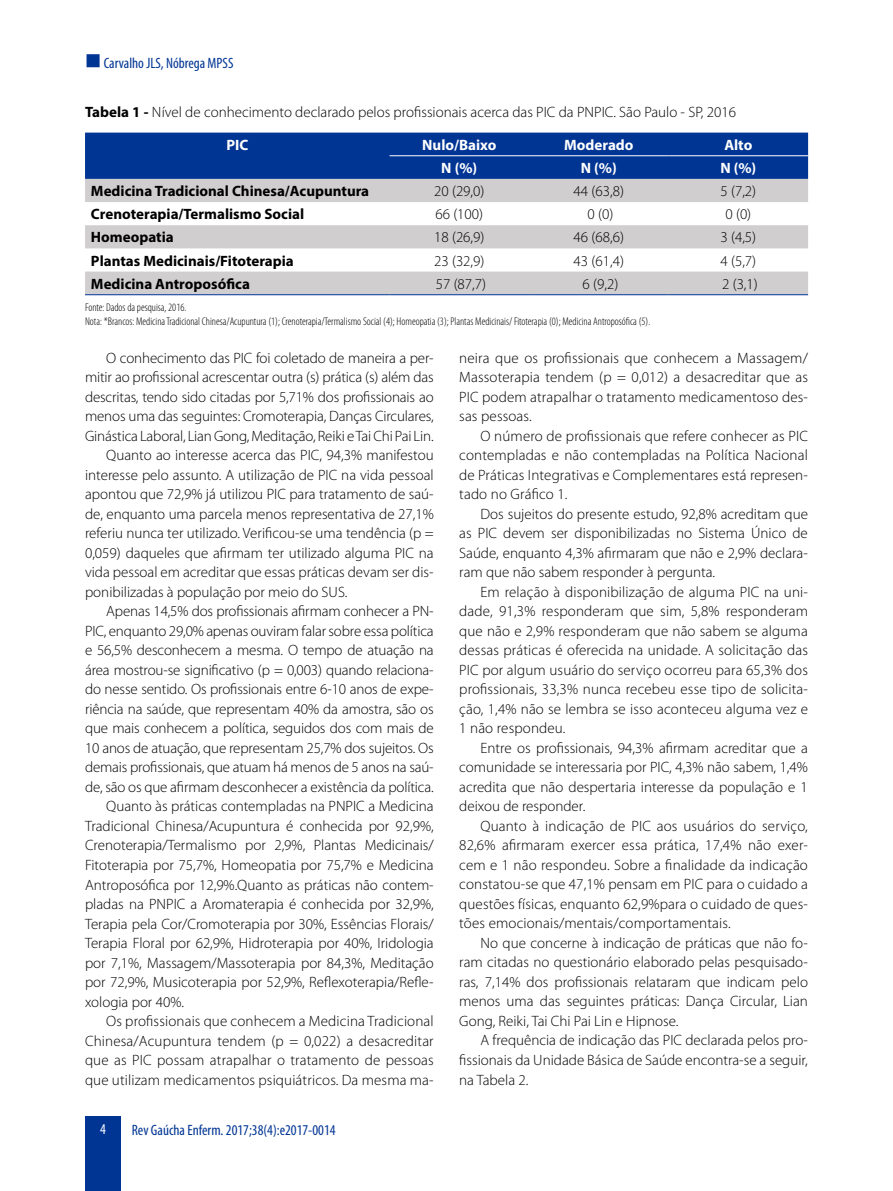
<style>
.page{position:relative;width:893px;height:1191px;background:#fff}
.page>*{position:absolute;margin:0;border:0;box-sizing:border-box;transform-origin:0 0}
.t1{font:300 15px/19.5px "Myriad Pro";color:#000;text-align:justify}
.t2{font:700 15px "Myriad Pro";color:#000}
.t3{font:condensed 15px "Myriad Pro";color:#003594}
.t4{font:700 15px "Myriad Pro";color:#fff}
.t5{font:condensed 15px "Myriad Pro";color:#fff}
.t6{font:300 condensed 11.25px/13.5px "Myriad Pro";color:#000}
.s1{font-weight:700}
.s2{font-weight:700;color:#fff}
</style>
<div class="page">
<div style="left:85px;top:1116px;width:36px;height:75px;background:#003594"></div>
<div style="left:85px;top:133px;width:723px;height:46px;background:#003594"></div>
<svg style="left:85px;top:179px;width:723px;height:115px;fill:#d0cece"></svg>
<hr style="left:85px;top:294px;width:305px;height:1px;background:#003594">
<hr style="left:390px;top:294px;width:139px;height:1px;background:#003594">
<hr style="left:529px;top:294px;width:140px;height:1px;background:#003594">
<hr style="left:669px;top:294px;width:139px;height:1px;background:#003594">
<hr style="left:390px;top:155px;width:139px;height:1px;background:#fff">
<hr style="left:529px;top:155px;width:140px;height:1px;background:#fff">
<hr style="left:669px;top:155px;width:139px;height:1px;background:#fff">
<p class="t3" style="left:104px;top:55px;width:131px">Carvalho JLS, Nóbrega MPSS</p>
<p class="t1" style="left:226px;top:96px;width:511px;line-height:32.4px;text-indent:-141px"><span class="s1">Tabela 1 -</span> Nível de conhecimento declarado pelos profissionais acerca das PIC da PNPIC. São Paulo - SP, 2016<br><span class="s2">PIC</span></p>
<p class="t4" style="left:422px;top:135px;width:76px">Nulo/Baixo</p>
<p class="t4" style="left:564px;top:135px;width:71px">Moderado</p>
<p class="t4" style="left:724px;top:135px;width:29px">Alto</p>
<p class="t4" style="left:441px;top:158px;width:37px">N (%)</p>
<p class="t4" style="left:581px;top:158px;width:37px">N (%)</p>
<p class="t4" style="left:720px;top:158px;width:37px">N (%)</p>
<p class="t2" style="left:91px;top:181px;width:280px">Medicina Tradicional Chinesa/Acupuntura</p>
<p class="t1" style="left:434px;top:182px;width:52px">20 (29,0)</p>
<p class="t1" style="left:574px;top:182px;width:52px">44 (63,8)</p>
<p class="t1" style="left:720px;top:182px;width:37px">5 (7,2)</p>
<p class="t2" style="left:91px;top:204px;width:215px">Crenoterapia/Termalismo Social</p>
<p class="t1" style="left:435px;top:205px;width:49px">66 (100)</p>
<p class="t1" style="left:587px;top:205px;width:27px">0 (0)</p>
<p class="t1" style="left:725px;top:205px;width:27px">0 (0)</p>
<p class="t2" style="left:91px;top:228px;width:84px">Homeopatia</p>
<p class="t1" style="left:434px;top:228px;width:52px">18 (26,9)</p>
<p class="t1" style="left:574px;top:228px;width:52px">46 (68,6)</p>
<p class="t1" style="left:720px;top:228px;width:37px">3 (4,5)</p>
<p class="t2" style="left:91px;top:251px;width:204px">Plantas Medicinais/Fitoterapia</p>
<p class="t1" style="left:434px;top:251px;width:52px">23 (32,9)</p>
<p class="t1" style="left:574px;top:251px;width:52px">43 (61,4)</p>
<p class="t1" style="left:720px;top:251px;width:37px">4 (5,7)</p>
<p class="t2" style="left:91px;top:274px;width:160px">Medicina Antroposófica</p>
<p class="t1" style="left:436px;top:274px;width:52px">57 (87,7)</p>
<p class="t1" style="left:583px;top:274px;width:37px">6 (9,2)</p>
<p class="t1" style="left:722px;top:274px;width:37px">2 (3,1)</p>
<p class="t6" style="left:85px;top:301px;width:567px">Fonte: Dados da pesquisa, 2016.<br>Nota: *Brancos: Medicina Tradicional Chinesa/Acupuntura (1); Crenoterapia/Termalismo Social (4); Homeopatia (3); Plantas Medicinais/ Fitoterapia (0); Medicina Antroposófica (5).</p>
<p class="t1" style="left:106px;top:348px;width:329px">O conhecimento das PIC foi coletado de maneira a per-</p>
<p class="t1" style="left:85px;top:368px;width:350px">mitir ao profissional acrescentar outra (s) prática (s) além das</p>
<p class="t1" style="left:85px;top:387px;width:350px">descritas, tendo sido citadas por 5,71% dos profissionais ao</p>
<p class="t1" style="left:85px;top:407px;width:350px">menos uma das seguintes: Cromoterapia, Danças Circulares,</p>
<p class="t1" style="left:85px;top:426px;width:350px">Ginástica Laboral, Lian Gong, Meditação, Reiki e Tai Chi Pai Lin.</p>
<p class="t1" style="left:106px;top:446px;width:329px">Quanto ao interesse acerca das PIC, 94,3% manifestou</p>
<p class="t1" style="left:85px;top:465px;width:350px">interesse pelo assunto. A utilização de PIC na vida pessoal</p>
<p class="t1" style="left:85px;top:485px;width:350px">apontou que 72,9% já utilizou PIC para tratamento de saú-</p>
<p class="t1" style="left:85px;top:504px;width:350px">de, enquanto uma parcela menos representativa de 27,1%</p>
<p class="t1" style="left:85px;top:524px;width:350px">referiu nunca ter utilizado. Verificou-se uma tendência (p =</p>
<p class="t1" style="left:85px;top:543px;width:350px">0,059) daqueles que afirmam ter utilizado alguma PIC na</p>
<p class="t1" style="left:85px;top:563px;width:350px">vida pessoal em acreditar que essas práticas devam ser dis-</p>
<p class="t1" style="left:85px;top:582px;width:264px">ponibilizadas à população por meio do SUS.</p>
<p class="t1" style="left:106px;top:602px;width:329px">Apenas 14,5% dos profissionais afirmam conhecer a PN-</p>
<p class="t1" style="left:85px;top:621px;width:350px">PIC, enquanto 29,0% apenas ouviram falar sobre essa política</p>
<p class="t1" style="left:85px;top:641px;width:350px">e 56,5% desconhecem a mesma. O tempo de atuação na</p>
<p class="t1" style="left:85px;top:660px;width:350px">área mostrou-se significativo (p = 0,003) quando relaciona-</p>
<p class="t1" style="left:85px;top:680px;width:350px">do nesse sentido. Os profissionais entre 6-10 anos de expe-</p>
<p class="t1" style="left:85px;top:699px;width:350px">riência na saúde, que representam 40% da amostra, são os</p>
<p class="t1" style="left:85px;top:719px;width:350px">que mais conhecem a política, seguidos dos com mais de</p>
<p class="t1" style="left:85px;top:738px;width:350px">10 anos de atuação, que representam 25,7% dos sujeitos. Os</p>
<p class="t1" style="left:85px;top:758px;width:350px">demais profissionais, que atuam há menos de 5 anos na saú-</p>
<p class="t1" style="left:85px;top:777px;width:350px">de, são os que afirmam desconhecer a existência da política.</p>
<p class="t1" style="left:106px;top:797px;width:329px">Quanto às práticas contempladas na PNPIC a Medicina</p>
<p class="t1" style="left:85px;top:816px;width:350px">Tradicional Chinesa/Acupuntura é conhecida por 92,9%,</p>
<p class="t1" style="left:85px;top:836px;width:350px">Crenoterapia/Termalismo por 2,9%, Plantas Medicinais/</p>
<p class="t1" style="left:85px;top:855px;width:350px">Fitoterapia por 75,7%, Homeopatia por 75,7% e Medicina</p>
<p class="t1" style="left:85px;top:875px;width:350px">Antroposófica por 12,9%.Quanto as práticas não contem-</p>
<p class="t1" style="left:85px;top:894px;width:350px">pladas na PNPIC a Aromaterapia é conhecida por 32,9%,</p>
<p class="t1" style="left:85px;top:914px;width:350px">Terapia pela Cor/Cromoterapia por 30%, Essências Florais/</p>
<p class="t1" style="left:85px;top:933px;width:350px">Terapia Floral por 62,9%, Hidroterapia por 40%, Iridologia</p>
<p class="t1" style="left:85px;top:953px;width:350px">por 7,1%, Massagem/Massoterapia por 84,3%, Meditação</p>
<p class="t1" style="left:85px;top:972px;width:350px">por 72,9%, Musicoterapia por 52,9%, Reflexoterapia/Refle-</p>
<p class="t1" style="left:85px;top:992px;width:100px">xologia por 40%.</p>
<p class="t1" style="left:106px;top:1011px;width:329px">Os profissionais que conhecem a Medicina Tradicional</p>
<p class="t1" style="left:85px;top:1031px;width:350px">Chinesa/Acupuntura tendem (p = 0,022) a desacreditar</p>
<p class="t1" style="left:85px;top:1050px;width:350px">que as PIC possam atrapalhar o tratamento de pessoas</p>
<p class="t1" style="left:85px;top:1070px;width:350px">que utilizam medicamentos psiquiátricos. Da mesma ma-</p>
<p class="t5" style="left:100px;top:1121px;width:7px">4</p>
<p class="t3" style="left:132px;top:1122px;width:205px">Rev Gaúcha Enferm. 2017;38(4):e2017-0014</p>
<p class="t1" style="left:459px;top:348px;width:350px">neira que os profissionais que conhecem a Massagem/ Massoterapia tendem (p = 0,012) a desacreditar que as PIC podem atrapalhar o tratamento medicamentoso des&shy;sas pessoas.</p>
<p class="t1" style="left:459px;top:426px;width:350px;text-indent:21px">O número de profissionais que refere conhecer as PIC contempladas e não contempladas na Política Nacional de Práticas Integrativas e Complementares está represen&shy;tado no Gráfico 1.</p>
<p class="t1" style="left:459px;top:504px;width:350px;text-indent:21px">Dos sujeitos do presente estudo, 92,8% acreditam que as PIC devem ser disponibilizadas no Sistema Único de Saúde, enquanto 4,3% afirmaram que não e 2,9% declara&shy;ram que não sabem responder à pergunta.</p>
<p class="t1" style="left:459px;top:582px;width:350px;text-indent:21px">Em relação à disponibilização de alguma PIC na uni&shy;dade, 91,3% responderam que sim, 5,8% responderam que não e 2,9% responderam que não sabem se alguma dessas práticas é oferecida na unidade. A solicitação das PIC por algum usuário do serviço ocorreu para 65,3% dos profissionais, 33,3% nunca recebeu esse tipo de solicita&shy;ção, 1,4% não se lembra se isso aconteceu alguma vez e 1 não respondeu.</p>
<p class="t1" style="left:459px;top:738px;width:350px;text-indent:21px">Entre os profissionais, 94,3% afirmam acreditar que a comunidade se interessaria por PIC, 4,3% não sabem, 1,4% acredita que não despertaria interesse da população e 1 deixou de responder.</p>
<p class="t1" style="left:459px;top:816px;width:350px;text-indent:21px">Quanto à indicação de PIC aos usuários do serviço, 82,6% afirmaram exercer essa prática, 17,4% não exer&shy;cem e 1 não respondeu. Sobre a finalidade da indicação constatou-se que 47,1% pensam em PIC para o cuidado a questões físicas, enquanto 62,9%para o cuidado de ques&shy;tões emocionais/mentais/comportamentais.</p>
<p class="t1" style="left:459px;top:933px;width:350px;text-indent:21px">No que concerne à indicação de práticas que não fo&shy;ram citadas no questionário elaborado pelas pesquisado&shy;ras, 7,14% dos profissionais relataram que indicam pelo menos uma das seguintes práticas: Dança Circular, Lian Gong, Reiki, Tai Chi Pai Lin e Hipnose.</p>
<p class="t1" style="left:459px;top:1031px;width:350px;text-indent:21px">A frequência de indicação das PIC declarada pelos pro&shy;fissionais da Unidade Básica de Saúde encontra-se a seguir, na Tabela 2.</p>
</div>
